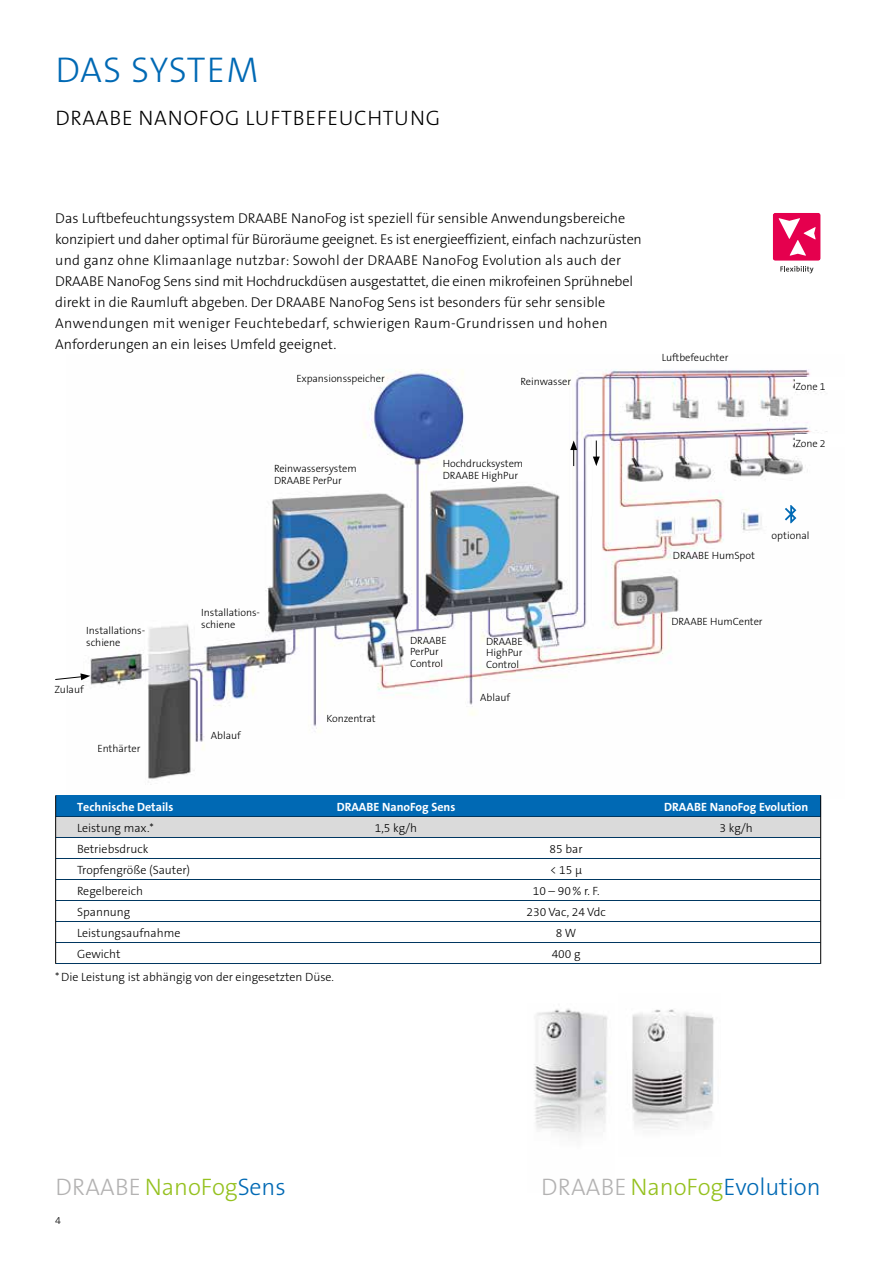
<style>
.page{position:relative;width:893px;height:1263px;background:#fff}
.page>*{position:absolute;margin:0;border:0;box-sizing:border-box;transform-origin:0 0}
.t1{font:300 36px "The Sans B W3";letter-spacing:.015em;color:#0069b4}
.t2{font:300 24px "The Sans B W3";letter-spacing:-.005em;color:#0069b4}
.t3{font:300 24px "The Sans B W3";letter-spacing:-.005em;color:#95c11f}
.t4{font:300 21px "The Sans B W3";letter-spacing:.035em;color:#000}
.t5{font:300 14.25px/21px "The Sans B W3";color:#000}
.t6{font:300 12px "The Sans B W3";color:#000}
.t7{font:700 12px "The Sans B W7";color:#fff}
.t8{font:300 10.5px/12px "The Sans B W3";letter-spacing:-.005em;color:#000}
.s1{color:#b3b2b2}
.s2{color:#0069b4}
.s3{color:#95c11f}
</style>
<div class="page">
<img style="left:81px;top:369px;width:746px;height:429px">
<svg style="left:570px;top:441px;width:7px;height:25px"></svg>
<svg style="left:593px;top:441px;width:7px;height:25px"></svg>
<svg style="left:55px;top:673px;width:35px;height:7px"></svg>
<div style="left:795px;top:434px;width:62px;height:13px;background:#fff"></div>
<div style="left:795px;top:377px;width:62px;height:13px;background:#fff"></div>
<svg style="left:785px;top:505px;width:11px;height:18px"></svg>
<img style="left:632px;top:1009px;width:82px;height:121px">
<img style="left:534px;top:1008px;width:77px;height:129px">
<svg style="left:773px;top:213px;width:48px;height:60px"></svg>
<div style="left:56px;top:816px;width:764px;height:22px;background:#dadada"></div>
<div style="left:56px;top:795px;width:764px;height:21px;background:#0069b4"></div>
<hr style="left:56px;top:816px;width:764px;height:1px;background:#003761">
<hr style="left:56px;top:837px;width:764px;height:1px;background:#003761">
<hr style="left:56px;top:858px;width:764px;height:1px;background:#003761">
<hr style="left:56px;top:879px;width:764px;height:1px;background:#003761">
<hr style="left:56px;top:900px;width:764px;height:1px;background:#003761">
<hr style="left:56px;top:921px;width:764px;height:1px;background:#003761">
<hr style="left:56px;top:942px;width:764px;height:1px;background:#003761">
<hr style="left:56px;top:963px;width:764px;height:1px;background:#003761">
<hr style="left:820px;top:795px;width:1px;height:169px;background:#000">
<hr style="left:55px;top:795px;width:1px;height:169px;background:#000">
<h1 class="t1" style="left:56px;top:47px;width:205px">DAS SYSTEM</h1>
<h3 class="t4" style="left:55px;top:105px;width:386px">DRAABE NANOFOG LUFTBEFEUCHTUNG</h3>
<p class="t5" style="left:55px;top:208px;width:588px">Das Luftbefeuchtungssystem DRAABE NanoFog ist speziell für sensible Anwendungsbereiche konzipiert und daher optimal für Büroräume geeignet. Es ist energieeffizient, einfach nachzurüsten und ganz ohne Klimaanlage nutzbar: Sowohl der DRAABE NanoFog Evolution als auch der DRAABE NanoFog Sens sind mit Hochdruckdüsen ausgestattet, die einen mikrofeinen Sprühnebel direkt in die Raumluft abgeben. Der DRAABE NanoFog Sens ist besonders für sehr sensible Anwendungen mit weniger Feuchtebedarf, schwierigen Raum-Grundrissen und hohen Anforderungen an ein leises Umfeld geeignet.</p>
<p class="t8" style="left:86px;top:624px;width:59px">Installations&shy;schiene</p>
<p class="t8" style="left:55px;top:683px;width:31px">Zulauf</p>
<p class="t8" style="left:97px;top:743px;width:45px">Enthärter</p>
<p class="t8" style="left:296px;top:373px;width:90px">Expansionsspeicher</p>
<p class="t8" style="left:274px;top:462px;width:84px">Reinwassersystem<br>DRAABE PerPur</p>
<p class="t8" style="left:521px;top:375px;width:52px">Reinwasser</p>
<p class="t8" style="left:443px;top:458px;width:82px">Hochdrucksystem<br>DRAABE HighPur</p>
<p class="t8" style="left:201px;top:607px;width:59px">Installations&shy;schiene</p>
<p class="t8" style="left:211px;top:729px;width:31px">Ablauf</p>
<p class="t8" style="left:326px;top:712px;width:51px">Konzentrat</p>
<p class="t8" style="left:410px;top:635px;width:38px;line-height:11.2px">DRAABE<br>PerPur<br>Control</p>
<p class="t8" style="left:486px;top:636px;width:38px;line-height:11.2px;text-align:justify">DRAABE HighPur Control</p>
<p class="t8" style="left:480px;top:691px;width:31px">Ablauf</p>
<p class="t8" style="left:662px;top:351px;width:68px">Luftbefeuchter</p>
<p class="t8" style="left:795px;top:380px;width:32px">Zone 1</p>
<p class="t8" style="left:795px;top:437px;width:32px">Zone 2</p>
<p class="t8" style="left:673px;top:550px;width:84px">DRAABE HumSpot</p>
<p class="t8" style="left:772px;top:529px;width:39px">optional</p>
<p class="t8" style="left:671px;top:615px;width:93px">DRAABE HumCenter</p>
<p class="t7" style="left:77px;top:799px;width:98px">Technische Details</p>
<p class="t7" style="left:337px;top:799px;width:120px">DRAABE NanoFog Sens</p>
<p class="t7" style="left:664px;top:799px;width:146px">DRAABE NanoFog Evolution</p>
<p class="t6" style="left:77px;top:820px;width:78px">Leistung max.*</p>
<p class="t6" style="left:375px;top:820px;width:44px">1,5 kg/h</p>
<p class="t6" style="left:720px;top:820px;width:35px">3 kg/h</p>
<p class="t6" style="left:77px;top:841px;width:73px">Betriebsdruck</p>
<p class="t6" style="left:550px;top:841px;width:34px">85 bar</p>
<p class="t6" style="left:77px;top:862px;width:115px">Tropfengröße (Sauter)</p>
<p class="t6" style="left:550px;top:862px;width:34px">&lt; 15 µ</p>
<p class="t6" style="left:77px;top:883px;width:67px">Regelbereich</p>
<p class="t6" style="left:533px;top:883px;width:68px">10 – 90% r. F.</p>
<p class="t6" style="left:77px;top:904px;width:55px">Spannung</p>
<p class="t6" style="left:526px;top:904px;width:81px">230 Vac, 24 Vdc</p>
<p class="t6" style="left:77px;top:925px;width:105px">Leistungsaufnahme</p>
<p class="t6" style="left:556px;top:925px;width:22px">8 W</p>
<p class="t6" style="left:77px;top:946px;width:45px">Gewicht</p>
<p class="t6" style="left:552px;top:946px;width:30px">400 g</p>
<p class="t6" style="left:55px;top:969px;width:280px">*Die Leistung ist abhängig von der eingesetzten Düse.</p>
<h2 class="t3" style="left:55px;top:1171px;width:232px"><span class="s1">DRAABE</span> NanoFog<span class="s2">Sens</span></h2>
<h2 class="t2" style="left:541px;top:1171px;width:281px"><span class="s1">DRAABE</span> <span class="s3">NanoFog</span>Evolution</h2>
<p class="t8" style="left:55px;top:1214px;width:7px">4</p>
</div>
